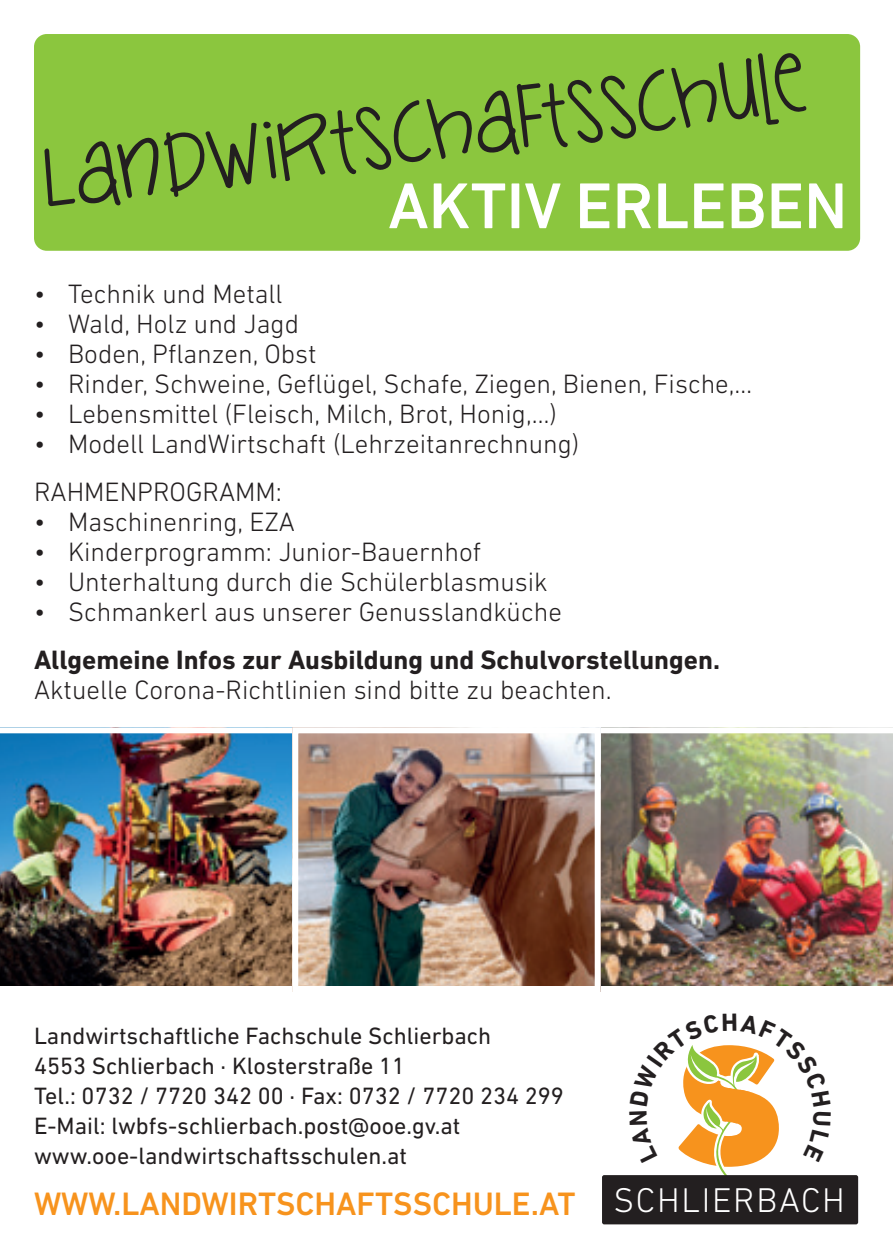
<style>
.page{position:relative;width:893px;height:1259px;background:#fff}
.page>*{position:absolute;margin:0;border:0;box-sizing:border-box;transform-origin:0 0}
.t1{font:81px "Janda Silly Monkey";color:#231f20}
.t2{font:500 65.7px "DIN Next LT Pro";color:#fff}
.t3{font:300 34.8px "DIN Next LT Pro";letter-spacing:.05em;color:#fff}
.t4{font:500 33px "DIN Next LT Pro";color:#f7931d}
.t5{font:300 27px/48px "DIN Next LT Pro";color:#231f20}
.t6{font:700 27px "DIN Next LT Pro";color:#231f20}
.t7{font:24px/30px "DIN Next LT Pro";color:#231f20}
</style>
<div class="page">
<div style="left:34px;top:34px;width:826px;height:217px;background:#8bc63e;border-radius:13px"></div>
<div style="left:602px;top:1175px;width:256px;height:49px;background:#231f20;border-radius:2px"></div>
<img style="left:0;top:727px;width:292px;height:259px">
<img style="left:601px;top:727px;width:292px;height:259px">
<img style="left:299px;top:734px;width:295px;height:251px">
<div style="left:292px;top:727px;width:309px;height:265px;border:6px solid #fff"></div>
<svg style="left:629px;top:1045px;width:202px;height:131px"></svg>
<h1 class="t1" style="left:34px;top:119px;width:770px;rotate:-7deg">LandwIrtschaftsschule</h1>
<h2 class="t2" style="left:388px;top:168px;width:461px">AKTIV ERLEBEN</h2>
<p class="t5" style="left:34px;top:270px;width:250px">• Technik und Metall</p>
<p class="t5" style="left:34px;top:300px;width:267px">• Wald, Holz und Jagd</p>
<p class="t5" style="left:34px;top:330px;width:284px">• Boden, Pflanzen, Obst</p>
<p class="t5" style="left:34px;top:360px;width:720px">• Rinder, Schweine, Geflügel, Schafe, Ziegen, Bienen, Fische,…</p>
<p class="t5" style="left:34px;top:390px;width:524px">• Lebensmittel (Fleisch, Milch, Brot, Honig,…)</p>
<p class="t5" style="left:34px;top:420px;width:547px">• Modell LandWirtschaft (Lehrzeitanrechnung)<br>RAHMENPROGRAMM:</p>
<p class="t5" style="left:34px;top:498px;width:263px">• Maschinenring, EZA</p>
<p class="t5" style="left:34px;top:528px;width:449px">• Kinderprogramm: Junior-Bauernhof</p>
<p class="t5" style="left:34px;top:558px;width:515px">• Unterhaltung durch die Schülerblasmusik</p>
<p class="t5" style="left:34px;top:588px;width:529px">• Schmankerl aus unserer Genusslandküche</p>
<p class="t6" style="left:34px;top:644px;width:687px">Allgemeine Infos zur Ausbildung und Schulvorstellungen.</p>
<p class="t5" style="left:34px;top:666px;width:579px">Aktuelle Corona-Richtlinien sind bitte zu beachten.</p>
<p class="t7" style="left:34px;top:1020px;width:531px">Landwirtschaftliche Fachschule Schlierbach<br>4553 Schlierbach · Klosterstraße 11<br>Tel.: 0732 / 7720 342 00 · Fax: 0732 / 7720 234 299<br>E-Mail: lwbfs-schlierbach.post@ooe.gv.at www.ooe-landwirtschaftsschulen.at</p>
<p class="t4" style="left:34px;top:1184px;width:543px">WWW.LANDWIRTSCHAFTSSCHULE.AT</p>
<p class="t3" style="left:613px;top:1180px;width:233px">SCHLIERBACH</p>
</div>
